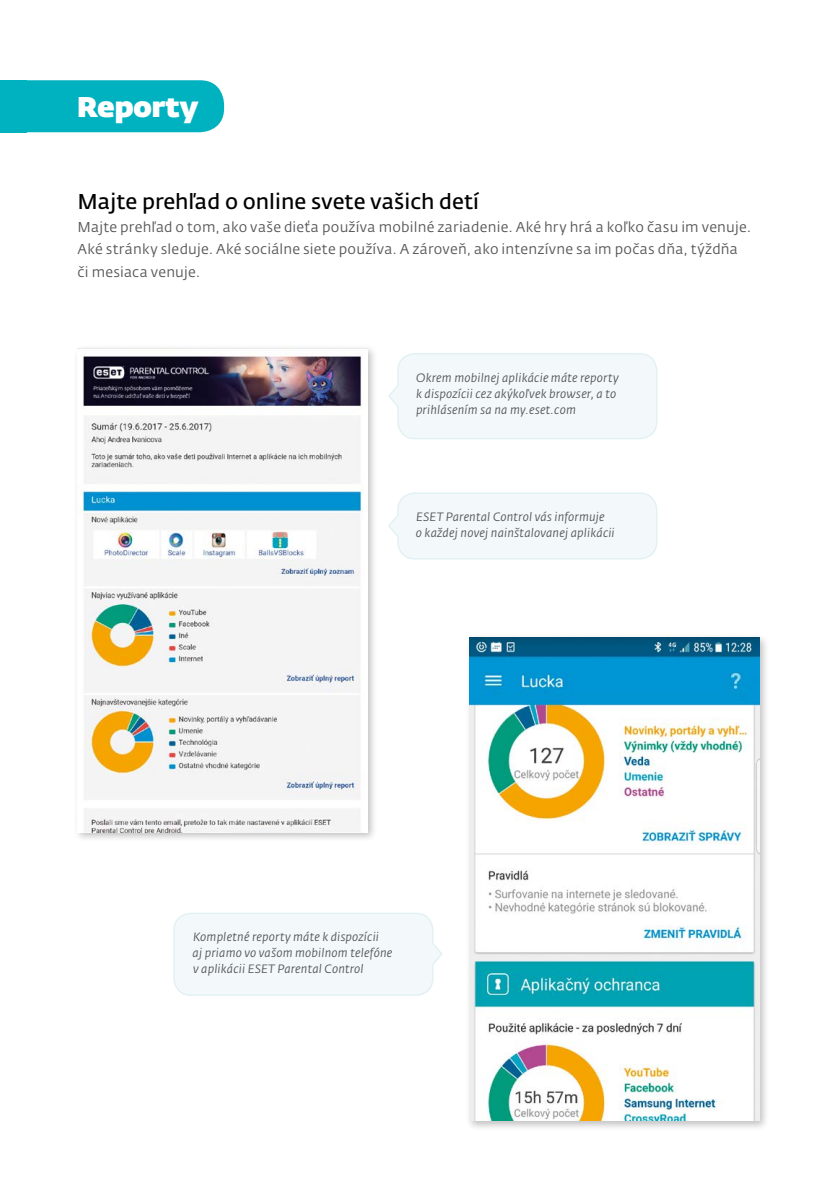
<style>
.page{position:relative;width:840px;height:1191px;background:#fff}
.page>*{position:absolute;margin:0;border:0;box-sizing:border-box;transform-origin:0 0}
.t1{font:800 28.2px "Fedra Sans Dis Std";color:#fff}
.t2{font:600 21.2px "Fedra Sans Alt Pro";color:#000}
.t3{font:14.2px/22.6px "Fedra Sans Alt Pro";letter-spacing:.015em;color:#58585a}
.t4{font:italic 12px/16px "Fedra Sans Alt Pro";letter-spacing:.015em;color:#58585a}
</style>
<div class="page">
<div style="left:73px;top:344px;width:304px;height:498px;background:#000;opacity:.25"></div>
<img style="left:77px;top:349px;width:290px;height:483px">
<div style="left:465px;top:633px;width:304px;height:498px;background:#000;opacity:.25"></div>
<img style="left:469px;top:637px;width:290px;height:484px">
<svg style="left:388px;top:353px;width:269px;height:86px"></svg>
<svg style="left:388px;top:492px;width:269px;height:68px"></svg>
<svg style="left:173px;top:913px;width:270px;height:83px"></svg>
<div style="left:27px;top:80px;width:197px;height:52px;background:#00b2c0"></div>
<div style="left:0;top:80px;width:27px;height:52px;background:#00b2c0"></div>
<h1 class="t1" style="left:77px;top:84px;width:122px">Reporty</h1>
<h2 class="t2" style="left:77px;top:188px;width:403px">Majte prehľad o online svete vašich detí</h2>
<p class="t3" style="left:77px;top:215px;width:674px">Majte prehľad o tom, ako vaše dieťa používa mobilné zariadenie. Aké hry hrá a koľko času im venuje.<br>Aké stránky sleduje. Aké sociálne siete používa. A zároveň, ako intenzívne sa im počas dňa, týždňa či mesiaca venuje.</p>
<p class="t4" style="left:416px;top:370px;width:204px">Okrem mobilnej aplikácie máte reporty k dispozícii cez akýkoľvek browser, a to prihlásením sa na my.eset.com</p>
<p class="t4" style="left:415px;top:509px;width:200px">ESET Parental Control vás informuje<br>o každej novej nainštalovanej aplikácii</p>
<p class="t4" style="left:192px;top:929px;width:201px">Kompletné reporty máte k dispozícii<br>aj priamo vo vašom mobilnom telefóne v aplikácii ESET Parental Control</p>
</div>
